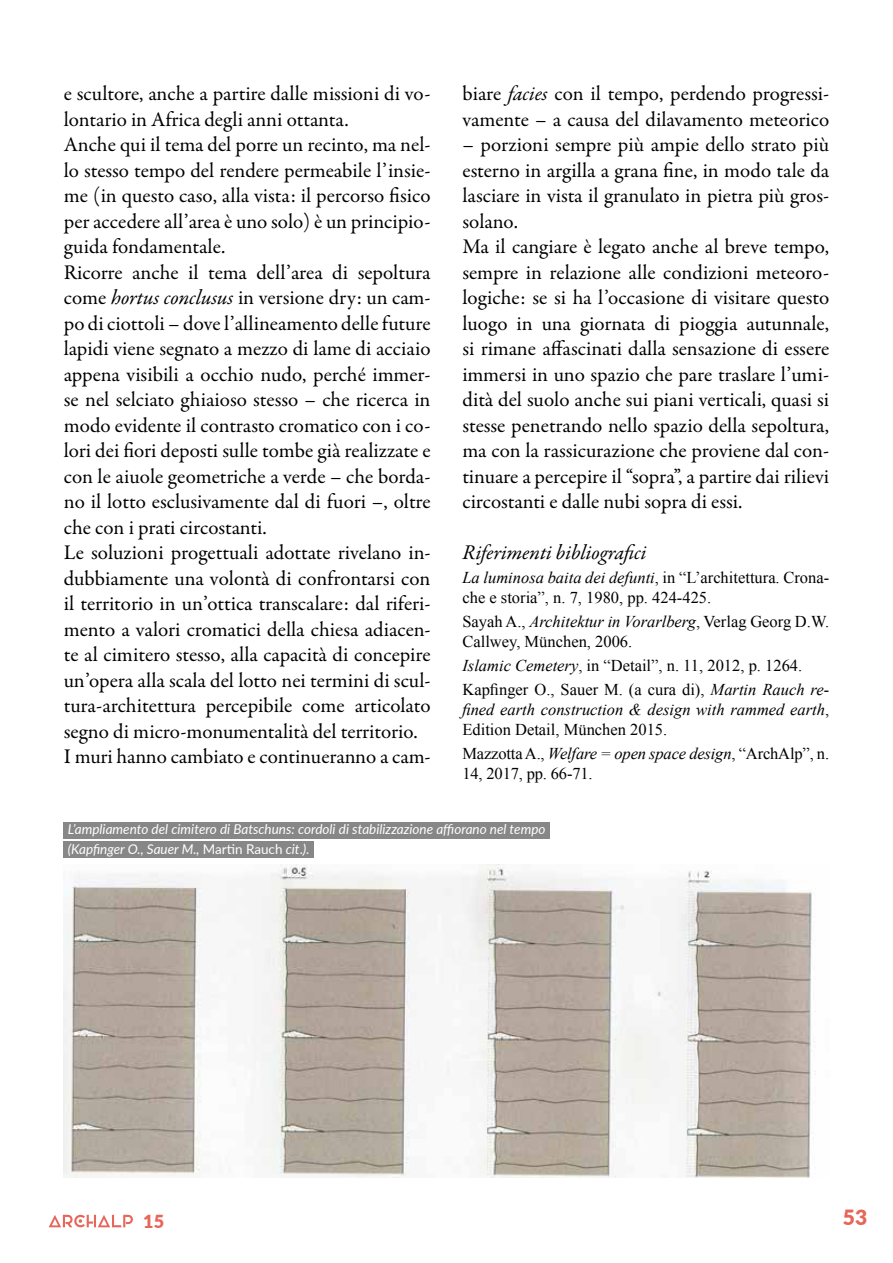
<style>
.page{position:relative;width:893px;height:1263px;background:#fff}
.page>*{position:absolute;margin:0;border:0;box-sizing:border-box;transform-origin:0 0}
.t1{font:21px/25.5px "Garamond Premr Pro";color:#000}
.t2{font:italic 21px "Garamond Premr Pro";color:#000}
.t3{font:900 21px "Lato";color:#e76559}
.t4{font:900 18px "Lato";color:#e76559}
.t5{font:16.5px/19.8px "Times New Roman";color:#000}
.t6{font:italic 16.5px/19.8px "Times New Roman";color:#000}
.t7{font:italic 13.5px/19.5px "Lato";color:#fff}
.s1{font-style:italic}
.s2{font-style:normal}
</style>
<div class="page">
<svg style="left:49px;top:1215px;width:84px;height:12px"></svg>
<img style="left:64px;top:864px;width:752px;height:314px">
<div style="left:63px;top:822px;width:487px;height:16px;background:#878787"></div>
<div style="left:63px;top:842px;width:251px;height:16px;background:#878787"></div>
<p class="t1" style="left:64px;top:81px;width:368px">e scultore, anche a partire dalle missioni di vo&shy;lontario in Africa degli anni ottanta.<br>Anche qui il tema del porre un recinto, ma nel&shy;lo stesso tempo del rendere permeabile l’insie&shy;me (in questo caso, alla vista: il percorso fisico per accedere all’area è uno solo) è un principio&shy;guida fondamentale.<br>Ricorre anche il tema dell’area di sepoltura come <span class="s1">hortus conclusus</span> in versione dry: un cam&shy;po di ciottoli – dove l’allineamento delle future lapidi viene segnato a mezzo di lame di acciaio appena visibili a occhio nudo, perché immer&shy;se nel selciato ghiaioso stesso – che ricerca in modo evidente il contrasto cromatico con i co&shy;lori dei fiori deposti sulle tombe già realizzate e con le aiuole geometriche a verde – che borda&shy;no il lotto esclusivamente dal di fuori –, oltre che con i prati circostanti.<br>Le soluzioni progettuali adottate rivelano in&shy;dubbiamente una volontà di confrontarsi con il territorio in un’ottica transcalare: dal riferi&shy;mento a valori cromatici della chiesa adiacen&shy;te al cimitero stesso, alla capacità di concepire un’opera alla scala del lotto nei termini di scul&shy;tura-architettura percepibile come articolato segno di micro-monumentalità del territorio.<br>I muri hanno cambiato e continueranno a cam-</p>
<p class="t1" style="left:462px;top:81px;width:368px">biare <span class="s1">facies</span> con il tempo, perdendo progressi&shy;vamente – a causa del dilavamento meteorico</p>
<p class="t1" style="left:462px;top:132px;width:368px">– porzioni sempre più ampie dello strato più esterno in argilla a grana fine, in modo tale da lasciare in vista il granulato in pietra più gros&shy;solano.<br>Ma il cangiare è legato anche al breve tempo, sempre in relazione alle condizioni meteoro&shy;logiche: se si ha l’occasione di visitare questo luogo in una giornata di pioggia autunnale, si rimane affascinati dalla sensazione di essere immersi in uno spazio che pare traslare l’umi&shy;dità del suolo anche sui piani verticali, quasi si stesse penetrando nello spazio della sepoltura, ma con la rassicurazione che proviene dal con&shy;tinuare a percepire il “sopra”, a partire dai rilievi circostanti e dalle nubi sopra di essi.</p>
<p class="t2" style="left:462px;top:539px;width:186px">Riferimenti bibliografici</p>
<p class="t5" style="left:462px;top:568px;width:368px"><span class="s1">La luminosa baita dei defunti</span>, in “L’architettura. Crona&shy;che e storia”, n. 7, 1980, pp. 424-425.</p>
<p class="t5" style="left:462px;top:611px;width:368px">Sayah A., <span class="s1">Architektur in Vorarlberg</span>, Verlag Georg D.W.<br>Callwey, München, 2006.</p>
<p class="t5" style="left:462px;top:653px;width:368px;line-height:24px"><span class="s1">Islamic Cemetery</span>, in “Detail”, n. 11, 2012, p. 1264.<br>Kapfinger O., Sauer M. (a cura di), <span class="s1">Martin Rauch re-</span></p>
<p class="t6" style="left:462px;top:699px;width:368px">fined earth construction &amp; design with rammed earth<span class="s2">,<br>Edition Detail, München 2015.</span></p>
<p class="t5" style="left:462px;top:743px;width:368px">Mazzotta A., <span class="s1">Welfare = open space design</span>, “ArchAlp”, n.<br>14, 2017, pp. 66-71.</p>
<p class="t7" style="left:68px;top:819px;width:479px">L’ampliamento del cimitero di Batschuns: cordoli di stabilizzazione affiorano nel tempo (Kapfinger O., Sauer M., <span class="s2">Martin Rauch</span> cit<span class="s2">.</span>).</p>
<p class="t4" style="left:143px;top:1208px;width:23px">15</p>
<p class="t3" style="left:843px;top:1201px;width:26px">53</p>
</div>
